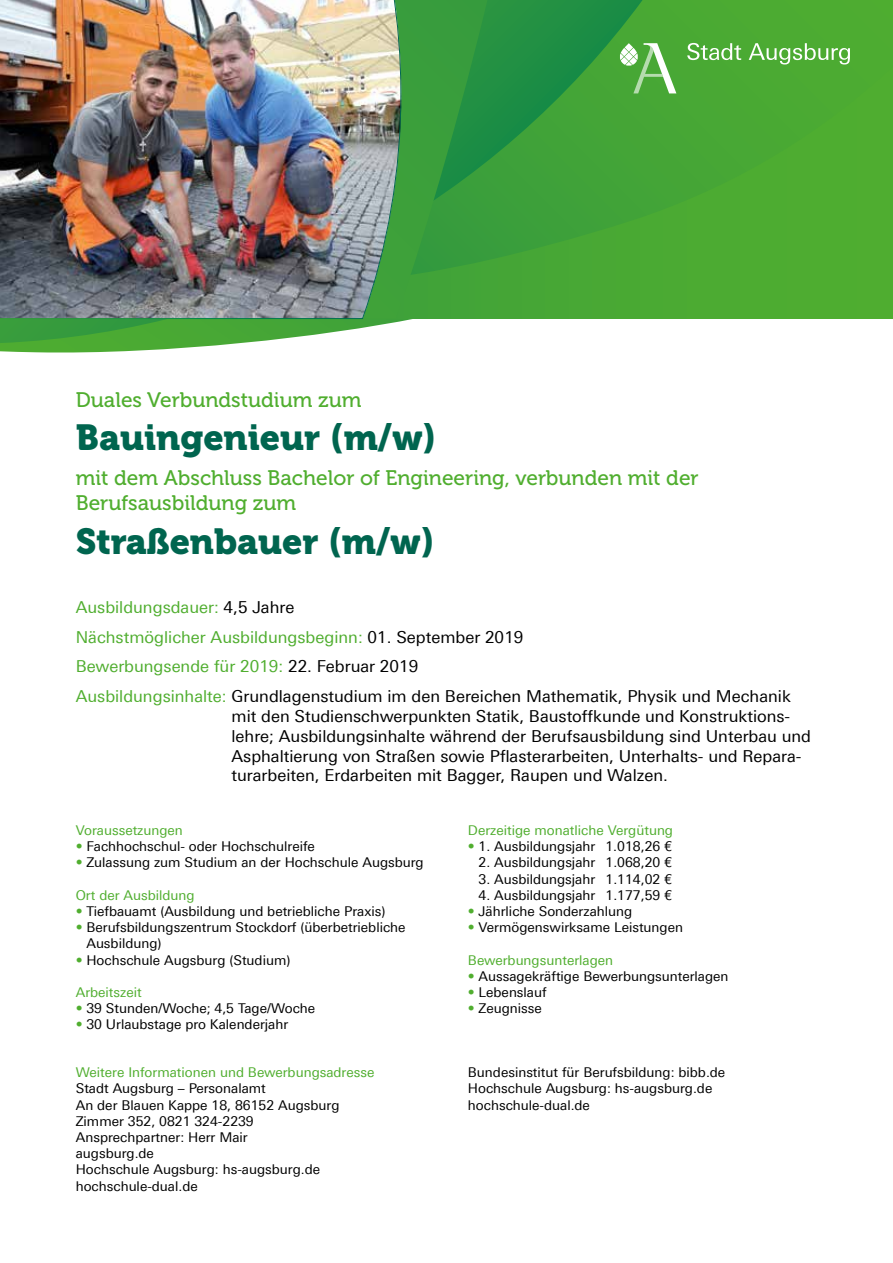
<style>
.page{position:relative;width:893px;height:1263px;background:#fff}
.page>*{position:absolute;margin:0;border:0;box-sizing:border-box;transform-origin:0 0}
.t1{font:36px "Museo 900";color:#00654f}
.t2{font:21px/25.2px "Museo 500";color:#50ae2f}
.t3{font:16.5px/29.7px "Univers For Augsburg";color:#000}
.t4{font:13.5px/16.2px "Univers For Augsburg";color:#000}
.t5{font:13.5px "Univers For Augsburg";color:#50ae2f}
.s1{color:#50ae2f}
</style>
<div class="page">
<svg style="left:0;top:343px;width:240px;height:10px"></svg>
<div style="left:0;top:0;width:893px;height:319px;background:#4cab32"></div>
<svg style="left:0;top:0;width:643px;height:343px"></svg>
<svg style="left:402px;top:0;width:85px;height:319px"></svg>
<img style="left:350px;top:0;width:52px;height:319px">
<img style="left:0;top:0;width:350px;height:319px">
<svg style="left:687px;top:43px;width:54px;height:17px"></svg>
<svg style="left:749px;top:43px;width:101px;height:21px"></svg>
<svg style="left:620px;top:43px;width:56px;height:50px"></svg>
<h2 class="t2" style="left:76px;top:387px;width:287px">Duales Verbundstudium zum</h2>
<h1 class="t1" style="left:76px;top:417px;width:362px">Bauingenieur (m/w)</h1>
<h2 class="t2" style="left:76px;top:466px;width:624px">mit dem Abschluss Bachelor of Engineering, verbunden mit der<br>Berufsausbildung zum</h2>
<h1 class="t1" style="left:76px;top:520px;width:360px">Straßenbauer (m/w)</h1>
<p class="t3" style="left:76px;top:592px;width:717px"><span class="s1">Ausbildungsdauer:</span> 4,5 Jahre<br><span class="s1">Nächstmöglicher Ausbildungsbeginn:</span> 01. September 2019<br><span class="s1">Bewerbungsende für 2019:</span> 22. Februar 2019<br><span class="s1">Ausbildungsinhalte:</span> Grundlagenstudium im den Bereichen Mathematik, Physik und Mechanik</p>
<p class="t3" style="left:231px;top:706px;width:581px;line-height:19.8px">mit den Studienschwerpunkten Statik, Baustoffkunde und Konstruktions&shy;lehre; Ausbildungsinhalte während der Berufsausbildung sind Unterbau und Asphaltierung von Straßen sowie Pflasterarbeiten, Unterhalts- und Repara&shy;turarbeiten, Erdarbeiten mit Bagger, Raupen und Walzen.</p>
<p class="t5" style="left:76px;top:822px;width:109px">Voraussetzungen</p>
<p class="t4" style="left:76px;top:838px;width:241px"><span class="s1">•</span> Fachhochschul- oder Hochschulreife</p>
<p class="t4" style="left:76px;top:854px;width:349px"><span class="s1">•</span> Zulassung zum Studium an der Hochschule Augsburg</p>
<p class="t5" style="left:76px;top:887px;width:120px">Ort der Ausbildung</p>
<p class="t4" style="left:76px;top:903px;width:311px"><span class="s1">•</span> Tiefbauamt (Ausbildung und betriebliche Praxis)</p>
<p class="t4" style="left:86px;top:919px;width:321px;text-indent:-11px"><span class="s1">•</span> Berufsbildungszentrum Stockdorf (überbetriebliche<br>Ausbildung)</p>
<p class="t4" style="left:76px;top:952px;width:216px"><span class="s1">•</span> Hochschule Augsburg (Studium)</p>
<p class="t5" style="left:76px;top:984px;width:67px">Arbeitszeit</p>
<p class="t4" style="left:76px;top:1000px;width:241px"><span class="s1">•</span> 39 Stunden/Woche; 4,5 Tage/Woche</p>
<p class="t4" style="left:76px;top:1016px;width:214px"><span class="s1">•</span> 30 Urlaubstage pro Kalenderjahr</p>
<p class="t5" style="left:76px;top:1064px;width:300px">Weitere Informationen und Bewerbungsadresse</p>
<p class="t4" style="left:76px;top:1080px;width:265px">Stadt Augsburg – Personalamt<br>An der Blauen Kappe 18, 86152 Augsburg<br>Zimmer 352, 0821 324-2239<br>Ansprechpartner: Herr Mair<br>augsburg.de<br>Hochschule Augsburg: hs-augsburg.de hochschule-dual.de</p>
<p class="t5" style="left:468px;top:822px;width:207px">Derzeitige monatliche Vergütung</p>
<p class="t4" style="left:468px;top:838px;width:206px"><span class="s1">•</span> 1. Ausbildungsjahr 1.018,26 €</p>
<p class="t4" style="left:479px;top:854px;width:195px">2. Ausbildungsjahr 1.068,20 €</p>
<p class="t4" style="left:479px;top:871px;width:195px">3. Ausbildungsjahr 1.114,02 €</p>
<p class="t4" style="left:479px;top:887px;width:195px">4. Ausbildungsjahr 1.177,59 €</p>
<p class="t4" style="left:468px;top:903px;width:166px"><span class="s1">•</span> Jährliche Sonderzahlung</p>
<p class="t4" style="left:468px;top:919px;width:217px"><span class="s1">•</span> Vermögenswirksame Leistungen</p>
<p class="t5" style="left:468px;top:952px;width:147px">Bewerbungsunterlagen</p>
<p class="t4" style="left:468px;top:968px;width:262px"><span class="s1">•</span> Aussagekräftige Bewerbungsunterlagen</p>
<p class="t4" style="left:468px;top:984px;width:80px"><span class="s1">•</span> Lebenslauf</p>
<p class="t4" style="left:468px;top:1000px;width:75px"><span class="s1">•</span> Zeugnisse</p>
<p class="t4" style="left:468px;top:1064px;width:259px">Bundesinstitut für Berufsbildung: bibb.de<br>Hochschule Augsburg: hs-augsburg.de hochschule-dual.de</p>
</div>
